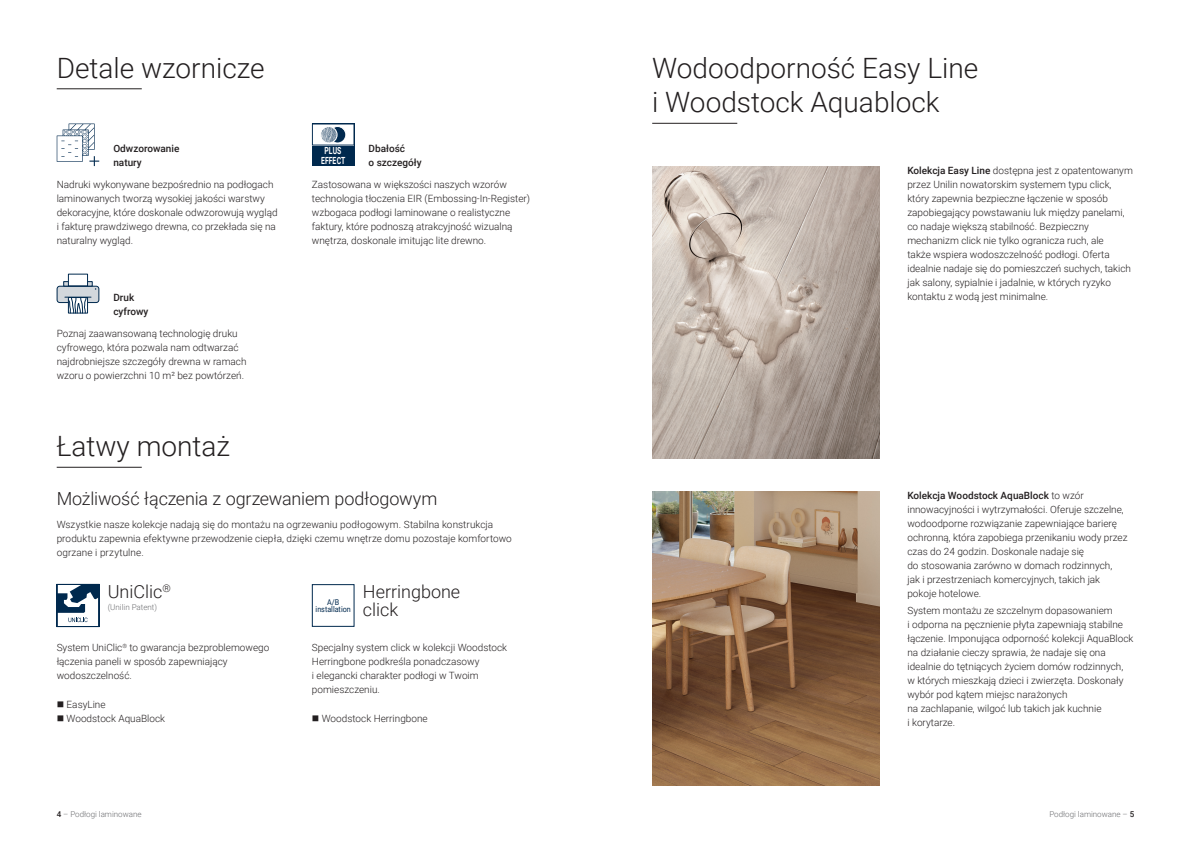
<style>
.page{position:relative;width:1191px;height:842px;background:#fff}
.page>*{position:absolute;margin:0;border:0;box-sizing:border-box;transform-origin:0 0}
.header_1{font:300 28px/34px "Roboto";color:#231f20}
.header_2{font:300 18px/18px "Roboto";letter-spacing:-.005em;color:#231f20}
.body{font:300 10px/14px "Roboto";color:#231f20}
.body-2{font:500 10px/14px "Roboto";color:#231f20}
.t1{font:700 9.8px/9.8px "Roboto";color:#fff;text-align:center;scale:.69 1}
.caption_grey{font:300 8px "Roboto";color:#6c6d70}
.t2{font:8px/7.3px "Roboto";color:#00294e;text-align:center;scale:.9 1}
.s1{font-weight:500}
.s2{font-weight:500;color:#231f20}
</style>
<div class="page">
<img style="left:652px;top:166px;width:227px;height:292px">
<hr style="left:57px;top:89px;width:85px;height:1px;background:#231f20">
<svg style="left:57px;top:124px;width:42px;height:42px"></svg>
<div style="left:312px;top:124px;width:42px;height:42px;background:#00294e"></div>
<svg style="left:312px;top:124px;width:42px;height:22px"></svg>
<div style="left:320px;top:126px;width:17px;height:17px;border:1px solid #fff;border-radius:50%"></div>
<div style="left:57px;top:286px;width:42px;height:17px;background:#d2d7dc;border-radius:3px"></div>
<div style="left:57px;top:286px;width:42px;height:17px;border:1px solid #00294e;border-radius:3px"></div>
<div style="left:68px;top:274px;width:20px;height:12px;border:1px solid #00294e"></div>
<svg style="left:63px;top:281px;width:33px;height:33px"></svg>
<svg style="left:56px;top:584px;width:43px;height:43px"></svg>
<svg style="left:311px;top:584px;width:44px;height:43px"></svg>
<hr style="left:57px;top:467px;width:85px;height:1px;background:#231f20">
<img style="left:652px;top:492px;width:227px;height:293px">
<hr style="left:652px;top:123px;width:85px;height:1px;background:#231f20">
<p class="header_1" style="left:57px;top:50px;width:209px">Detale wzornicze</p>
<p class="body-2" style="left:113px;top:141px;width:67px">Odwzorowanie natury</p>
<p class="body" style="left:57px;top:177px;width:222px">Nadruki wykonywane bezpośrednio na podłogach laminowanych tworzą wysokiej jakości warstwy dekoracyjne, które doskonale odwzorowują wygląd i fakturę prawdziwego drewna, co przekłada się na naturalny wygląd.</p>
<p class="body-2" style="left:113px;top:290px;width:37px">Druk cyfrowy</p>
<p class="body" style="left:57px;top:326px;width:191px">Poznaj zaawansowaną technologię druku cyfrowego, która pozwala nam odtwarzać najdrobniejsze szczegóły drewna w ramach wzoru o powierzchni 10 m² bez powtórzeń.</p>
<p class="header_1" style="left:57px;top:428px;width:175px">Łatwy montaż</p>
<p class="t1" style="left:321px;top:145px;width:37px">PLUS<br>EFFECT</p>
<p class="body-2" style="left:369px;top:141px;width:54px">Dbałość<br>o szczegóły</p>
<p class="body" style="left:312px;top:177px;width:220px">Zastosowana w większości naszych wzorów technologia tłoczenia EIR (Embossing-In-Register) wzbogaca podłogi laminowane o realistyczne faktury, które podnoszą atrakcyjność wizualną wnętrza, doskonale imitując lite drewno.</p>
<p class="header_2" style="left:57px;top:489px;width:382px">Możliwość łączenia z ogrzewaniem podłogowym</p>
<p class="body" style="left:57px;top:517px;width:456px">Wszystkie nasze kolekcje nadają się do montażu na ogrzewaniu podłogowym. Stabilna konstrukcja produktu zapewnia efektywne przewodzenie ciepła, dzięki czemu wnętrze domu pozostaje komfortowo ogrzane i przytulne.</p>
<p class="header_2" style="left:108px;top:582px;width:65px">UniClic<sup>®</sup></p>
<p class="caption_grey" style="left:108px;top:602px;width:51px">(Unilin Patent)</p>
<p class="body" style="left:57px;top:640px;width:214px">System UniClic<sup>®</sup> to gwarancja bezproblemowego łączenia paneli w sposób zapewniający wodoszczelność.</p>
<p class="body" style="left:57px;top:697px;width:50px">■ EasyLine</p>
<p class="body" style="left:57px;top:711px;width:110px">■ Woodstock AquaBlock</p>
<p class="header_2" style="left:363px;top:582px;width:99px">Herringbone click</p>
<p class="body" style="left:312px;top:640px;width:197px">Specjalny system click w kolekcji Woodstock Herringbone podkreśla ponadczasowy<br>i elegancki charakter podłogi w Twoim pomieszczeniu.</p>
<p class="body" style="left:312px;top:711px;width:117px">■ Woodstock Herringbone</p>
<p class="t2" style="left:315px;top:598px;width:41px">A/B installation</p>
<p class="header_1" style="left:652px;top:50px;width:327px">Wodoodporność Easy Line i Woodstock Aquablock</p>
<p class="body" style="left:907px;top:163px;width:227px"><span class="s1">Kolekcja Easy Line</span> dostępna jest z opatentowanym przez Unilin nowatorskim systemem typu click, który zapewnia bezpieczne łączenie w sposób zapobiegający powstawaniu luk między panelami, co nadaje większą stabilność. Bezpieczny mechanizm click nie tylko ogranicza ruch, ale<br>także wspiera wodoszczelność podłogi. Oferta idealnie nadaje się do pomieszczeń suchych, takich jak salony, sypialnie i jadalnie, w których ryzyko kontaktu z wodą jest minimalne.</p>
<p class="body" style="left:907px;top:488px;width:222px"><span class="s1">Kolekcja Woodstock AquaBlock</span> to wzór innowacyjności i wytrzymałości. Oferuje szczelne, wodoodporne rozwiązanie zapewniające barierę ochronną, która zapobiega przenikaniu wody przez czas do 24 godzin. Doskonale nadaje się<br>do stosowania zarówno w domach rodzinnych,<br>jak i przestrzeniach komercyjnych, takich jak pokoje hotelowe.</p>
<p class="body" style="left:907px;top:603px;width:227px">System montażu ze szczelnym dopasowaniem<br>i odporna na pęcznienie płyta zapewniają stabilne łączenie. Imponująca odporność kolekcji AquaBlock na działanie cieczy sprawia, że nadaje się ona idealnie do tętniących życiem domów rodzinnych,<br>w których mieszkają dzieci i zwierzęta. Doskonały wybór pod kątem miejsc narażonych<br>na zachlapanie, wilgoć lub takich jak kuchnie<br>i korytarze.</p>
<p class="caption_grey" style="left:57px;top:808px;width:86px"><span class="s2">4</span> – Podłogi laminowane</p>
<p class="caption_grey" style="left:1049px;top:808px;width:86px">Podłogi laminowane – <span class="s2">5</span></p>
</div>
